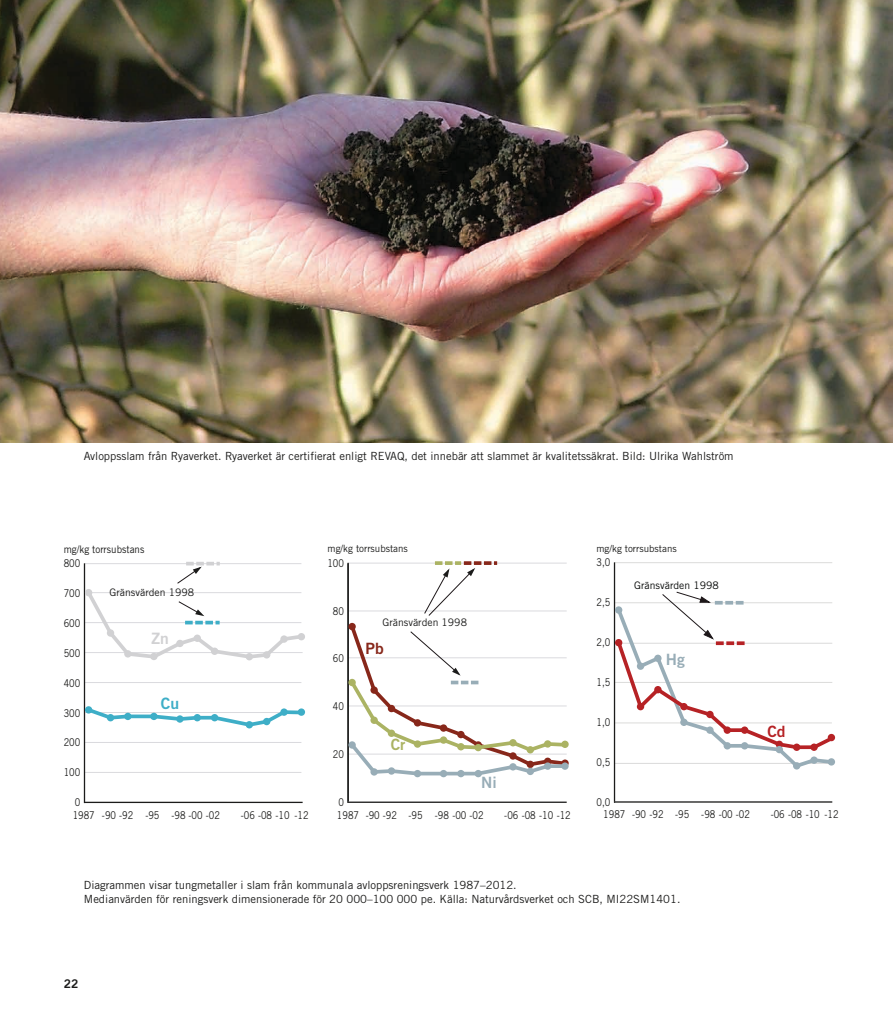
<style>
.page{position:relative;width:893px;height:1021px;background:#fff}
.page>*{position:absolute;margin:0;border:0;box-sizing:border-box;transform-origin:0 0}
.t1{font:15.75px "Trade Gothic Bold Two";color:#d1d1d3}
.t2{font:15.75px "Trade Gothic Bold Two";color:#3eaec7}
.t3{font:15.6px "Trade Gothic Bold Two";color:#98adb7}
.t4{font:15.6px "Trade Gothic Bold Two";color:#b62225}
.t5{font:15.6px "Trade Gothic Bold Two";color:#87271a}
.t6{font:15.6px "Trade Gothic Bold Two";color:#abb363}
.t7{font:12px "Trade Gothic LT Bold Two";color:#1c1c1b}
.t8{font:11.25px/13.5px "Trade Gothic LT";color:#1c1c1b}
.t9{font:10.8px "Trade Gothic";color:#1c1c1b;scale:.85 1}
.t10{font:10.35px "Trade Gothic";color:#1c1c1b}
.t11{font:10.35px "Trade Gothic";color:#1c1c1b;scale:.94 1}
.t12{font:10.35px "Trade Gothic";color:#080a09}
.t13{font:9.9px "Trade Gothic";color:#1c1c1b}
.t14{font:9.75px "Trade Gothic";color:#1c1c1b}
</style>
<div class="page">
<hr style="left:84px;top:772px;width:217px;height:1px;background:#dadade">
<hr style="left:84px;top:742px;width:217px;height:1px;background:#dadade">
<hr style="left:84px;top:682px;width:217px;height:1px;background:#dadade">
<hr style="left:84px;top:563px;width:1px;height:240px;background:#1c1c1b">
<hr style="left:84px;top:801px;width:219px;height:2px;background:#1c1c1b">
<svg style="left:85px;top:705px;width:220px;height:23px"></svg>
<svg style="left:84px;top:562px;width:221px;height:98px"></svg>
<hr style="left:614px;top:562px;width:218px;height:1px;background:#dbdbda">
<hr style="left:614px;top:562px;width:1px;height:240px;background:#1c1c1b">
<hr style="left:614px;top:801px;width:218px;height:1px;background:#1c1c1b">
<svg style="left:615px;top:591px;width:221px;height:179px"></svg>
<hr style="left:348px;top:563px;width:219px;height:1px;background:#dadade">
<hr style="left:348px;top:802px;width:142px;height:1px;background:#dadade">
<hr style="left:348px;top:610px;width:219px;height:1px;background:#dadade">
<hr style="left:347px;top:563px;width:2px;height:239px;background:#1c1c1b">
<hr style="left:348px;top:801px;width:219px;height:1px;background:#1c1c1b">
<svg style="left:347px;top:622px;width:222px;height:155px"></svg>
<div style="left:475px;top:744px;width:7px;height:7px;background:#abb363;border-radius:50%"></div>
<div style="left:544px;top:762px;width:7px;height:7px;background:#98adb7;border-radius:50%"></div>
<div style="left:561px;top:762px;width:8px;height:7px;background:#98adb7;border-radius:50%"></div>
<svg style="left:550px;top:764px;width:12px;height:4px"></svg>
<svg style="left:424px;top:561px;width:73px;height:55px"></svg>
<img style="left:0;top:0;width:893px;height:442px">
<p class="t8" style="left:84px;top:449px;width:651px">Avloppsslam från Ryaverket. Ryaverket är certifierat enligt REVAQ, det innebär att slammet är kvalitetssäkrat. Bild: Ulrika Wahlström</p>
<p class="t11" style="left:64px;top:543px;width:87px">mg/kg torrsubstans</p>
<p class="t13" style="left:328px;top:543px;width:82px">mg/kg torrsubstans</p>
<p class="t14" style="left:596px;top:543px;width:82px">mg/kg torrsubstans</p>
<p class="t9" style="left:64px;top:557px;width:21px">800</p>
<p class="t9" style="left:327px;top:556px;width:21px">100</p>
<p class="t9" style="left:596px;top:556px;width:18px">3,0</p>
<p class="t9" style="left:64px;top:586px;width:21px">700</p>
<p class="t10" style="left:110px;top:586px;width:86px">Gränsvärden 1998</p>
<p class="t9" style="left:333px;top:604px;width:15px">80</p>
<p class="t9" style="left:596px;top:596px;width:18px">2,5</p>
<p class="t12" style="left:634px;top:578px;width:86px">Gränsvärden 1998</p>
<p class="t9" style="left:64px;top:616px;width:21px">600</p>
<p class="t10" style="left:382px;top:616px;width:86px">Gränsvärden 1998</p>
<p class="t9" style="left:64px;top:646px;width:21px">500</p>
<h1 class="t1" style="left:151px;top:629px;width:19px">Zn</h1>
<p class="t9" style="left:333px;top:652px;width:15px">60</p>
<h2 class="t5" style="left:366px;top:638px;width:20px">Pb</h2>
<p class="t9" style="left:596px;top:636px;width:18px">2,0</p>
<h2 class="t3" style="left:666px;top:650px;width:21px">Hg</h2>
<p class="t9" style="left:64px;top:676px;width:21px">400</p>
<p class="t9" style="left:596px;top:675px;width:18px">1,5</p>
<p class="t9" style="left:64px;top:706px;width:21px">300</p>
<p class="t9" style="left:64px;top:736px;width:21px">200</p>
<p class="t9" style="left:64px;top:766px;width:21px">100</p>
<h1 class="t2" style="left:161px;top:693px;width:20px">Cu</h1>
<p class="t9" style="left:333px;top:700px;width:15px">40</p>
<p class="t9" style="left:333px;top:747px;width:15px">20</p>
<h2 class="t6" style="left:391px;top:734px;width:16px">Cr</h2>
<h2 class="t3" style="left:481px;top:772px;width:17px">Ni</h2>
<p class="t9" style="left:596px;top:715px;width:18px">1,0</p>
<p class="t9" style="left:596px;top:755px;width:18px">0,5</p>
<h2 class="t4" style="left:767px;top:722px;width:20px">Cd</h2>
<p class="t9" style="left:75px;top:795px;width:8px">0</p>
<p class="t9" style="left:338px;top:795px;width:8px">0</p>
<p class="t9" style="left:596px;top:795px;width:18px">0,0</p>
<p class="t9" style="left:73px;top:808px;width:175px">1987 -90 -92 -95 -98 -00 -02</p>
<p class="t9" style="left:241px;top:808px;width:81px">-06 -08 -10 -12</p>
<p class="t9" style="left:337px;top:808px;width:174px">1987 -90 -92 -95 -98 -00 -02</p>
<p class="t9" style="left:504px;top:808px;width:80px">-06 -08 -10 -12</p>
<p class="t9" style="left:603px;top:808px;width:174px">1987 -90 -92 -95 -98 -00 -02</p>
<p class="t9" style="left:771px;top:808px;width:81px">-06 -08 -10 -12</p>
<p class="t8" style="left:84px;top:878px;width:598px">Diagrammen visar tungmetaller i slam från kommunala avloppsreningsverk 1987–2012.<br>Medianvärden för reningsverk dimensionerade för 20 000–100 000 pe. Källa: Naturvårdsverket och SCB, MI22SM1401.</p>
<p class="t7" style="left:64px;top:976px;width:16px">22</p>
</div>
